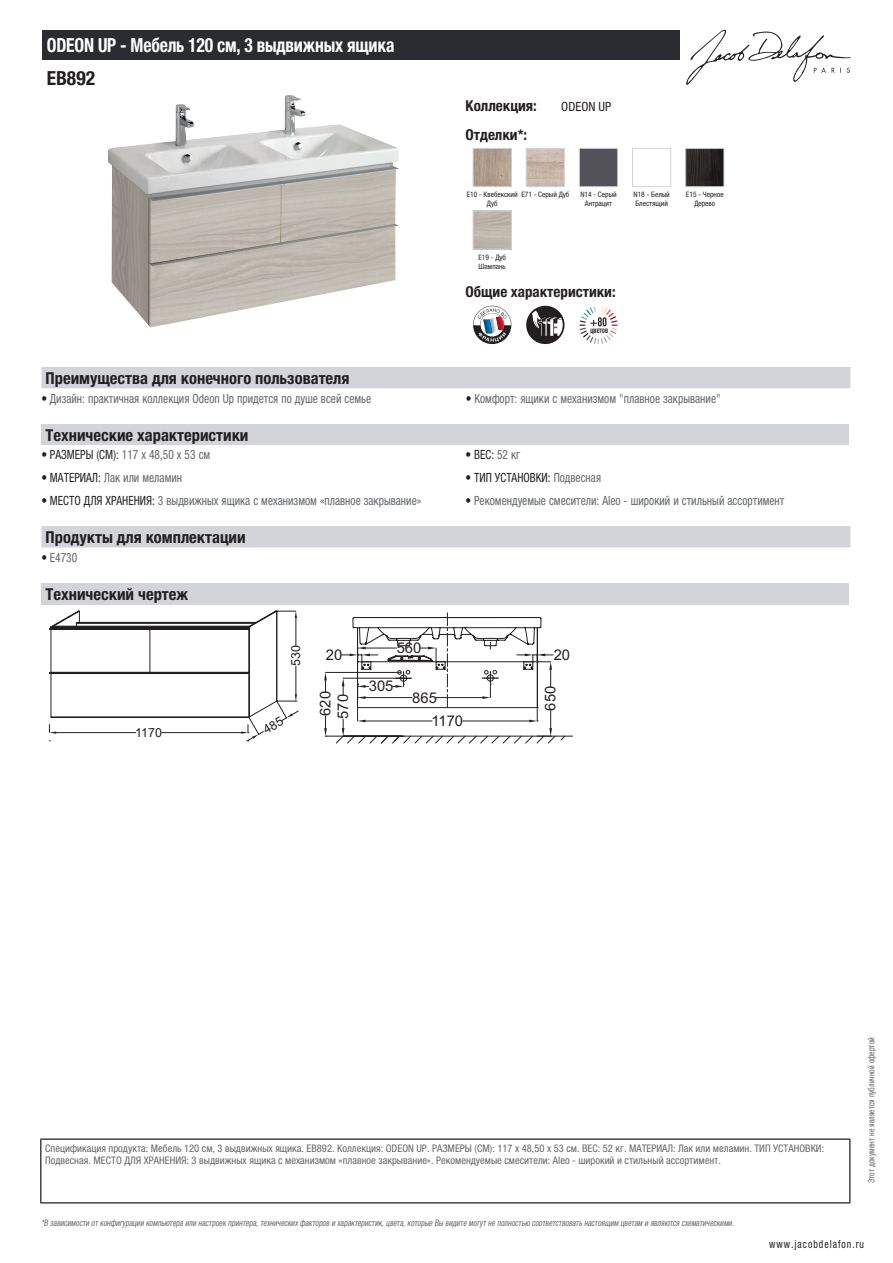
<style>
.page{position:relative;width:893px;height:1263px;background:#fff}
.page>*{position:absolute;margin:0;border:0;box-sizing:border-box;transform-origin:0 0}
.t1{font:700 condensed 19.5px "Helvetica Neue LTCYR";letter-spacing:-.01em;color:#fff;scale:.9 1}
.t2{font:700 condensed 19.5px "Helvetica Neue LTCYR";color:#231f20}
.t3{font:700 condensed 16.5px "Helvetica Neue LTCYR";color:#231f20}
.t4{font:700 condensed 15px "Helvetica Neue LTCYR";color:#231f20}
.t5{font:14.7px/17.7px "Arial";color:#231f20}
.t6{font:condensed 12.75px "Helvetica Neue LTCYR";color:#626568;scale:.9 1}
.t7{font:condensed 12.75px "Helvetica Neue LTCYR";color:#231f20;scale:.9 1}
.t8{font:condensed 12.75px "Helvetica Neue LTCYR";color:#231f20}
.t9{font:12.45px "Arial";color:#231f20}
.t10{font:condensed 11.25px "Helvetica Neue LTCYR";letter-spacing:.1em;color:#231f20;scale:.87 1}
.t11{font:condensed 10.5px/12px "Helvetica Neue LTCYR";color:#626568}
.t12{font:italic condensed 9px "Helvetica Neue LTCYR";color:#626568;scale:.87 1}
.t13{font:condensed 9px "Helvetica Neue LTCYR";color:#626568;scale:.87 1}
.t14{font:condensed 7.5px/9px "Helvetica Neue LTCYR";color:#231f20;text-align:center}
.t15{font:700 condensed 6.15px "Helvetica Neue LTCYR";color:#231f20;scale:.89 1}
.s1{color:#231f20}
.s2{color:#626568}
</style>
<div class="page">
<svg style="left:686px;top:30px;width:164px;height:55px"></svg>
<img style="left:108px;top:95px;width:291px;height:232px">
<img style="left:475px;top:150px;width:35px;height:35px">
<div style="left:473px;top:148px;width:39px;height:39px;border:1px solid #d3d4da"></div>
<img style="left:528px;top:150px;width:35px;height:35px">
<div style="left:526px;top:148px;width:39px;height:39px;border:1px solid #d3d4da"></div>
<img style="left:581px;top:150px;width:35px;height:35px">
<div style="left:579px;top:148px;width:39px;height:39px;border:1px solid #d3d4da"></div>
<div style="left:632px;top:148px;width:39px;height:39px;border:1px solid #d3d4da"></div>
<img style="left:687px;top:150px;width:35px;height:35px">
<div style="left:685px;top:148px;width:39px;height:39px;border:1px solid #d3d4da"></div>
<div style="left:473px;top:210px;width:39px;height:39px;border:1px solid #d3d4da"></div>
<svg style="left:473px;top:306px;width:38px;height:38px"></svg>
<svg style="left:526px;top:306px;width:38px;height:38px"></svg>
<svg style="left:580px;top:306px;width:37px;height:38px"></svg>
<div style="left:41px;top:367px;width:809px;height:21px;background:#d3d4da"></div>
<div style="left:41px;top:424px;width:808px;height:21px;background:#d3d4da"></div>
<div style="left:41px;top:526px;width:809px;height:21px;background:#d3d4da"></div>
<div style="left:41px;top:583px;width:808px;height:21px;background:#d3d4da"></div>
<hr style="left:343px;top:736px;width:230px;height:1px;background:#231f20">
<hr style="left:325px;top:672px;width:74px;height:1px;background:#231f20">
<hr style="left:325px;top:736px;width:74px;height:1px;background:#231f20">
<svg style="left:324px;top:672px;width:3px;height:20px"></svg>
<svg style="left:324px;top:716px;width:3px;height:21px"></svg>
<svg style="left:335px;top:612px;width:231px;height:131px"></svg>
<div style="left:43px;top:30px;width:637px;height:30px;background:#2a2c32"></div>
<hr style="left:40px;top:1138px;width:810px;height:2px;background:#040503">
<hr style="left:40px;top:1140px;width:1px;height:62px;background:#040503">
<hr style="left:849px;top:1140px;width:1px;height:62px;background:#040503">
<hr style="left:40px;top:1202px;width:810px;height:1px;background:#040503">
<svg style="left:49px;top:611px;width:250px;height:130px"></svg>
<h1 class="t1" style="left:47px;top:34px;width:388px">ODEON UP - Mебель 120 см, 3 выдвижных ящика</h1>
<h1 class="t2" style="left:47px;top:67px;width:50px">EB892</h1>
<p class="t4" style="left:466px;top:97px;width:73px">Коллекция:</p>
<p class="t8" style="left:561px;top:99px;width:52px">ODEON UP</p>
<p class="t4" style="left:466px;top:126px;width:63px">Отделки*:</p>
<p class="t14" style="left:467px;top:190px;width:52px">E10 - Квебекский<br>Дуб</p>
<p class="t14" style="left:521px;top:190px;width:49px">E71 - Серый Дуб</p>
<p class="t14" style="left:580px;top:190px;width:38px">N14 - Серый<br>Антрацит</p>
<p class="t14" style="left:633px;top:190px;width:38px;text-align:left">N18 - Белый<br>Блестящий</p>
<p class="t14" style="left:686px;top:190px;width:39px">E15 - Черное<br>Дерево</p>
<p class="t14" style="left:478px;top:252px;width:29px;text-align:left">E19 - Дуб<br>Шампань</p>
<p class="t4" style="left:466px;top:284px;width:152px">Общие характеристики:</p>
<p class="t15" style="left:590px;top:328px;width:21px">ЦВЕТОВ</p>
<p class="t3" style="left:46px;top:369px;width:305px">Преимущества для конечного пользователя</p>
<p class="t6" style="left:41px;top:391px;width:368px"><span class="s1">•</span> Дизайн: практичная коллекция Odeon Up придется по душе всей семье</p>
<p class="t6" style="left:466px;top:391px;width:285px"><span class="s1">•</span> Комфорт: ящики с механизмом "плавное закрывание"</p>
<p class="t3" style="left:46px;top:426px;width:204px">Технические характеристики</p>
<p class="t6" style="left:41px;top:448px;width:189px"><span class="s1">• РАЗМЕРЫ (СМ):</span> 117 x 48,50 x 53 см</p>
<p class="t7" style="left:466px;top:448px;width:62px">• ВЕС: <span class="s2">52 кг</span></p>
<p class="t6" style="left:41px;top:470px;width:158px"><span class="s1">• МАТЕРИАЛ:</span> Лак или меламин</p>
<p class="t7" style="left:466px;top:470px;width:152px">• ТИП УСТАНОВКИ: <span class="s2">Подвесная</span></p>
<p class="t6" style="left:41px;top:493px;width:424px"><span class="s1">• МЕСТО ДЛЯ ХРАНЕНИЯ:</span> 3 выдвижных ящика с механизмом «плавное закрывание»</p>
<p class="t6" style="left:466px;top:493px;width:356px"><span class="s1">•</span> Рекомендуемые смесители: Aleo - широкий и стильный ассортимент</p>
<p class="t3" style="left:46px;top:528px;width:202px">Продукты для комплектации</p>
<p class="t6" style="left:41px;top:550px;width:41px"><span class="s1">•</span> E4730</p>
<p class="t3" style="left:46px;top:585px;width:144px">Технический чертеж</p>
<p class="t9" style="left:135px;top:724px;width:28px">1170</p>
<p class="t5" style="left:397px;top:639px;width:26px">560</p>
<p class="t9" style="left:288px;top:666px;width:22px;rotate:-90deg">530</p>
<p class="t5" style="left:326px;top:646px;width:18px">20</p>
<p class="t5" style="left:554px;top:646px;width:18px">20</p>
<p class="t5" style="left:317px;top:719px;width:29px;rotate:-90deg">620<br>570</p>
<p class="t5" style="left:369px;top:677px;width:26px">305</p>
<p class="t5" style="left:542px;top:710px;width:26px;rotate:-90deg">650</p>
<p class="t5" style="left:412px;top:689px;width:26px">865</p>
<p class="t5" style="left:431px;top:712px;width:33px">1170</p>
<p class="t11" style="left:45px;top:1142px;width:781px">Спецификация продукта: Mебель 120 см, 3 выдвижных ящика. EB892. Коллекция: ODEON UP. РАЗМЕРЫ (СМ): 117 x 48,50 x 53 см. ВЕС: 52 кг. МАТЕРИАЛ: Лак или меламин. ТИП УСТАНОВКИ:<br>Подвесная. МЕСТО ДЛЯ ХРАНЕНИЯ: 3 выдвижных ящика с механизмом «плавное закрывание». Рекомендуемые смесители: Aleo - широкий и стильный ассортимент.</p>
<p class="t12" style="left:41px;top:1218px;width:800px">*В зависимости отконфигурации компьютера или настроек принтера,техническихфакторов и характеристик,цвета,которые Вы видите могутне полностью соответствоватьнастоящим цветам и являются схематическими.</p>
<p class="t13" style="left:866px;top:1183px;width:169px;rotate:-90deg">Этот документ не является публичной офертой</p>
<p class="t10" style="left:769px;top:1237px;width:110px">www.jacobdelafon.ru</p>
</div>
